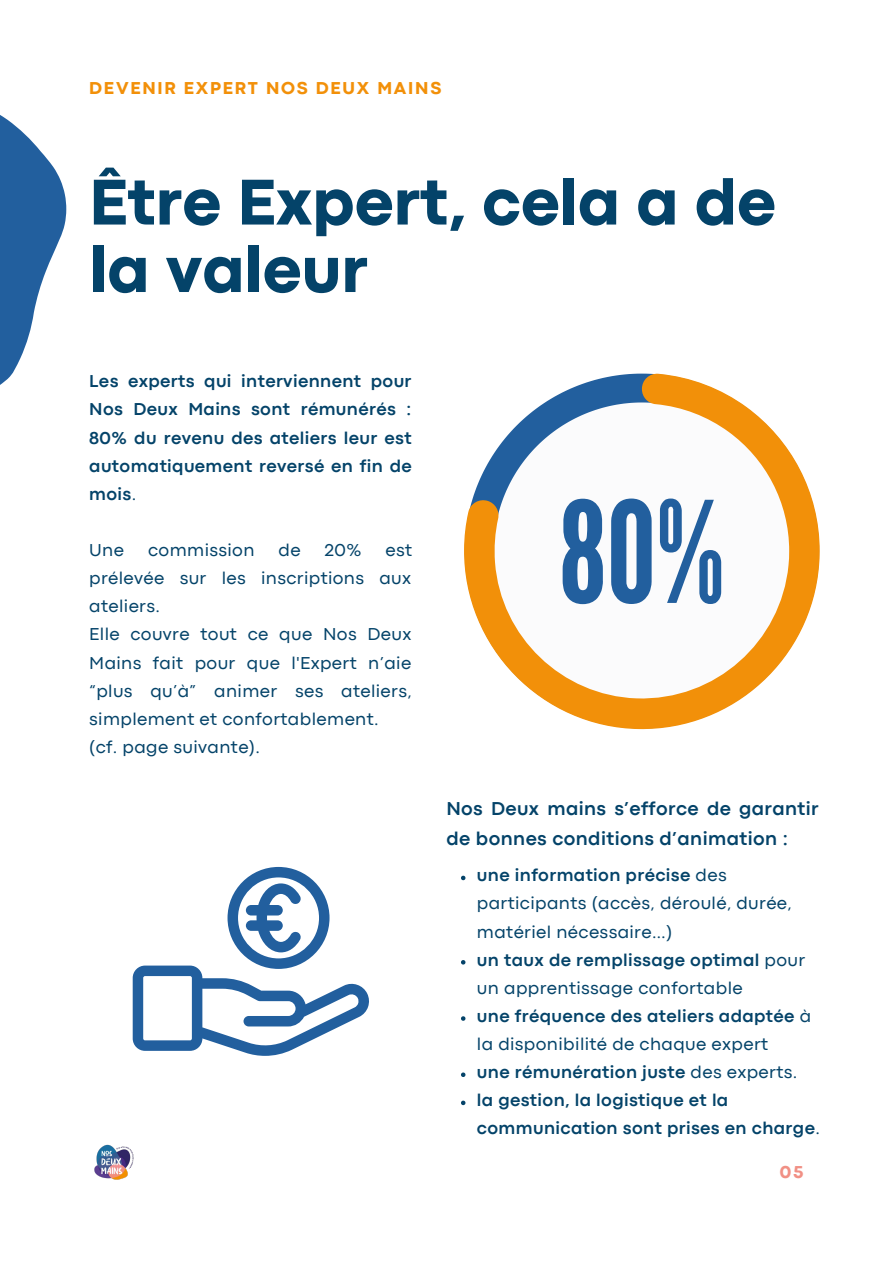
<style>
.page{position:relative;width:893px;height:1264px;background:#fff}
.page>*{position:absolute;margin:0;border:0;box-sizing:border-box;transform-origin:0 0}
.t1{font:800 67.5px/67.5px "Codec Pro";color:#044369}
.t2{font:700 19.5px/30.3px "Codec Pro";letter-spacing:.02em;color:#044369}
.t3{font:700 18px/28px "Codec Pro";letter-spacing:.02em;color:#044369;text-align:justify}
.t4{font:18px/28px "Codec Pro";letter-spacing:.02em;color:#044369}
.t5{font:800 18px "Codec Pro";letter-spacing:.1em;color:#f29009}
.t6{font:800 18px "Codec Pro";color:#f19085}
.s1{font-weight:400}
</style>
<div class="page">
<svg style="left:464px;top:373px;width:355px;height:357px"></svg>
<svg style="left:562px;top:498px;width:41px;height:106px"></svg>
<svg style="left:611px;top:498px;width:40px;height:106px"></svg>
<svg style="left:660px;top:498px;width:61px;height:106px"></svg>
<svg style="left:0;top:115px;width:66px;height:270px"></svg>
<svg style="left:133px;top:867px;width:236px;height:188px"></svg>
<svg style="left:461px;top:875px;width:4px;height:5px"></svg>
<svg style="left:461px;top:960px;width:4px;height:4px"></svg>
<svg style="left:461px;top:1016px;width:4px;height:4px"></svg>
<svg style="left:461px;top:1072px;width:4px;height:4px"></svg>
<svg style="left:461px;top:1100px;width:4px;height:5px"></svg>
<img style="left:94px;top:1144px;width:40px;height:36px">
<p class="t5" style="left:89px;top:81px;width:353px">DEVENIR EXPERT NOS DEUX MAINS</p>
<h1 class="t1" style="left:89px;top:173px;width:688px">Être Expert, cela a de la valeur</h1>
<p class="t3" style="left:89px;top:369px;width:324px">Les experts qui interviennent pour Nos Deux Mains sont rémunérés :<br>80% du revenu des ateliers leur est automatiquement reversé en fin de mois<span class="s1">.</span></p>
<p class="t4" style="left:89px;top:537px;width:36px">Une</p>
<p class="t4" style="left:148px;top:537px;width:108px">commission</p>
<p class="t4" style="left:278px;top:537px;width:24px">de</p>
<p class="t4" style="left:324px;top:537px;width:38px">20%</p>
<p class="t4" style="left:89px;top:537px;width:324px;text-indent:296px">est prélevée sur les inscriptions aux ateliers.<br>Elle couvre tout ce que Nos Deux<br>Mains fait pour que l'Expert n’aie “plus qu’à” animer ses ateliers, simplement et confortablement.<br>(cf. page suivante).</p>
<p class="t2" style="left:446px;top:794px;width:374px">Nos Deux mains s’efforce de garantir de bonnes conditions d’animation :</p>
<p class="t3" style="left:477px;top:862px;width:344px;text-align:left">une information précise <span class="s1">des participants (accès, déroulé, durée, matériel nécessaire…)<br></span>un taux de remplissage optimal <span class="s1">pour un apprentissage confortable<br></span>une fréquence des ateliers adaptée <span class="s1">à la disponibilité de chaque expert<br></span>une rémunération juste <span class="s1">des experts.<br></span>la gestion, la logistique et la communication sont prises en charge<span class="s1">.</span></p>
<p class="t6" style="left:779px;top:1165px;width:25px">05</p>
</div>
